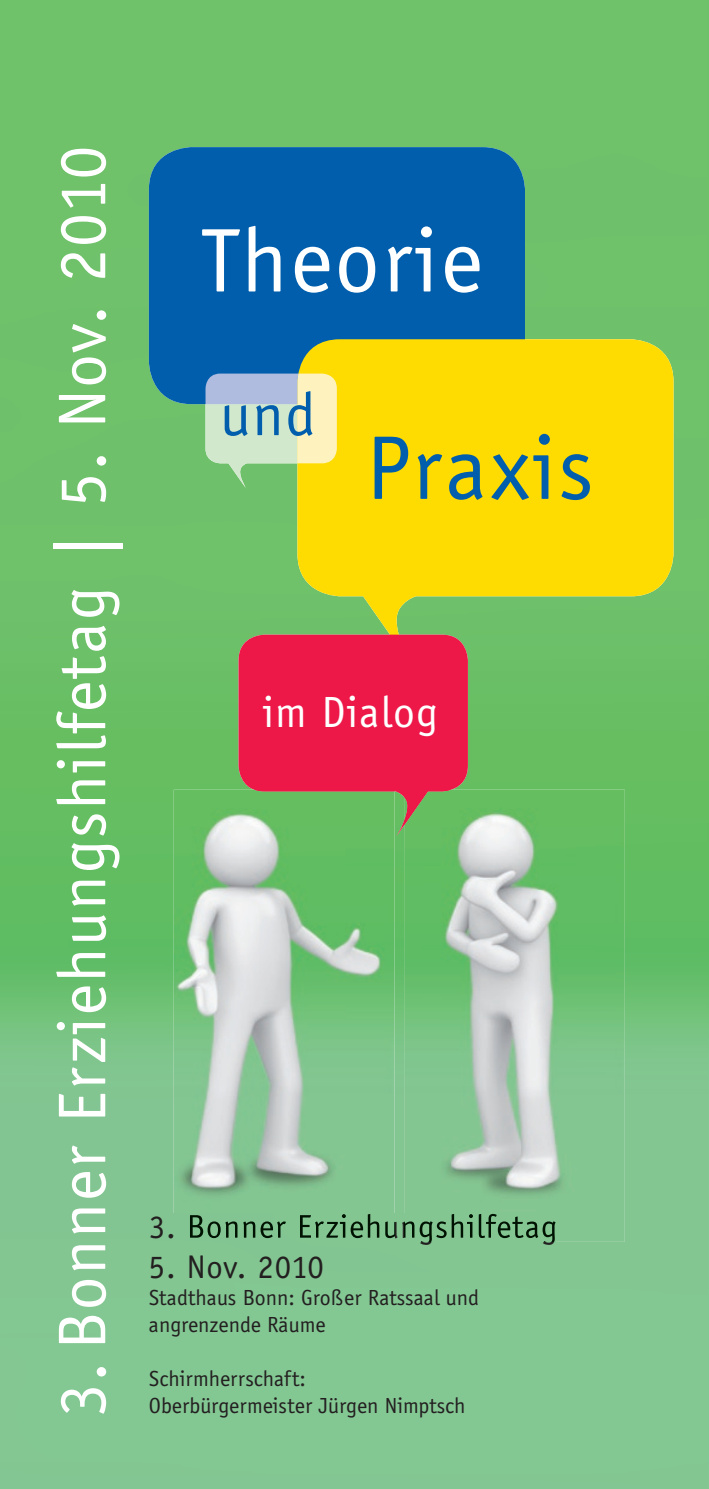
<style>
.page{position:relative;width:709px;height:1489px;background:#fff}
.page>*{position:absolute;margin:0;border:0;box-sizing:border-box;transform-origin:0 0}
.t1{font:93.25px "Officina Sans";letter-spacing:.025em;color:#fff}
.t2{font:93.25px "Officina Sans";letter-spacing:.025em;color:#015ead}
.t3{font:69.5px "Officina Sans";letter-spacing:.025em;color:#fff}
.t4{font:62.5px "Officina Sans";color:#015ead}
.t5{font:45px "Officina Sans";letter-spacing:.025em;color:#fff}
.t6{font:33.75px "Officina Sans";letter-spacing:.02em;color:#231f20}
.t7{font:22.5px/27px "Officina Sans";color:#231f20}
</style>
<div class="page">
<img style="left:0;top:0;width:709px;height:1488px">
<div style="left:149px;top:147px;width:376px;height:331px;background:#015ead"></div>
<svg style="left:297px;top:339px;width:376px;height:331px;background:#e2d615"></svg>
<img style="left:205px;top:463px;width:92px;height:26px">
<svg style="left:205px;top:373px;width:132px;height:90px;background:#d4dfca"></svg>
<div style="left:238px;top:634px;width:230px;height:202px;background:#ed1748"></div>
<img style="left:174px;top:789px;width:220px;height:424px">
<img style="left:174px;top:1213px;width:220px;height:28px">
<img style="left:254px;top:789px;width:140px;height:2px">
<img style="left:404px;top:789px;width:221px;height:452px">
<img style="left:404px;top:1213px;width:151px;height:28px">
<img style="left:404px;top:789px;width:47px;height:36px">
<h2 class="t3" style="left:43px;top:1417px;width:1272px;rotate:-90deg">3. Bonner Erziehungshilfetag | 5. Nov. 2010</h2>
<h1 class="t1" style="left:202px;top:208px;width:282px">Theorie</h1>
<h3 class="t4" style="left:220px;top:379px;width:97px">und</h3>
<h1 class="t2" style="left:366px;top:416px;width:229px">Praxis</h1>
<h3 class="t5" style="left:263px;top:686px;width:177px">im Dialog</h3>
<h3 class="t6" style="left:149px;top:1248px;width:177px">5. Nov. 2010</h3>
<p class="t7" style="left:149px;top:1284px;width:332px">Stadthaus Bonn: Großer Ratssaal und angrenzende Räume</p>
<p class="t7" style="left:149px;top:1365px;width:318px">Schirmherrschaft:<br>Oberbürgermeister Jürgen Nimptsch</p>
</div>
